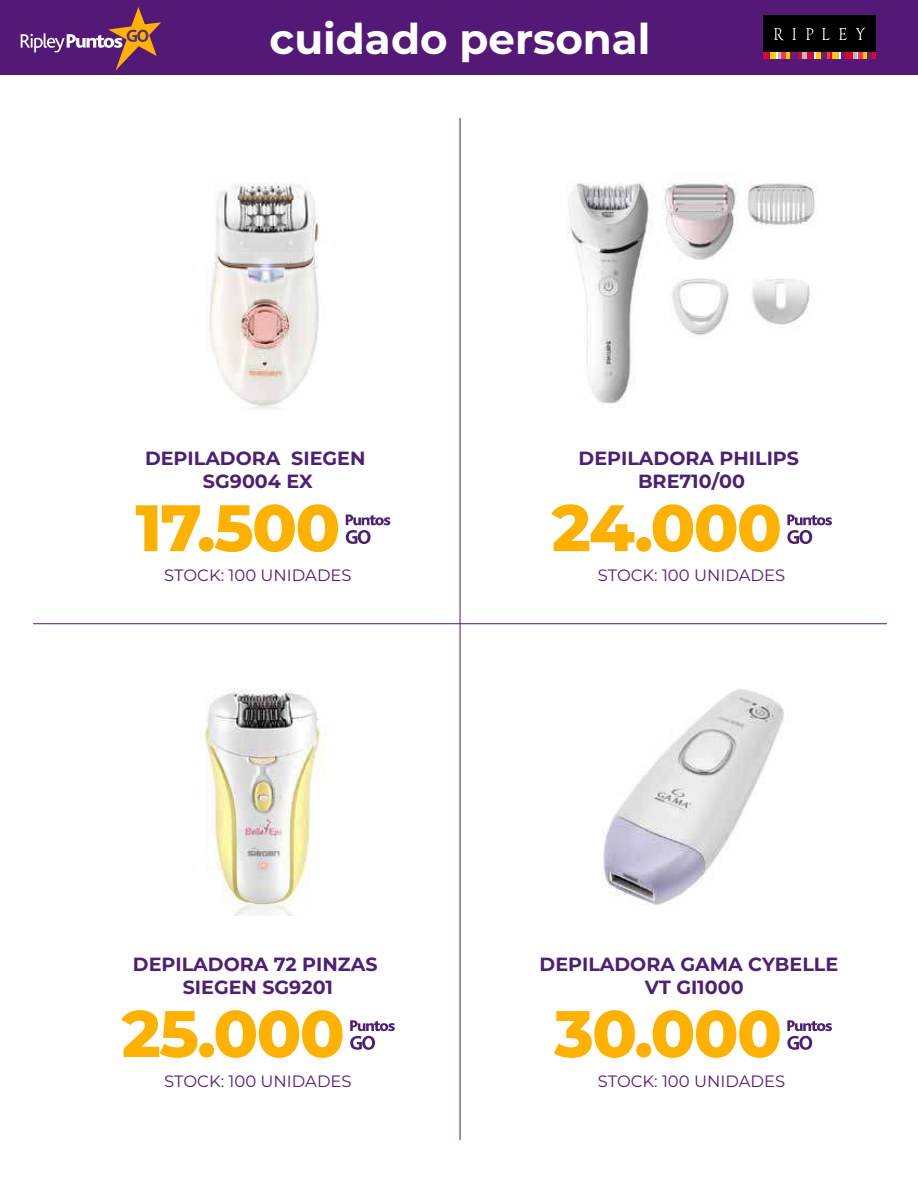
<style>
.page{position:relative;width:918px;height:1188px;background:#fff}
.page>*{position:absolute;margin:0;border:0;box-sizing:border-box;transform-origin:0 0}
.t1{font:800 65.55px "Montserrat";letter-spacing:-.025em;color:#ffb100}
.t2{font:700 42.3px "Montserrat";color:#fff}
.t3{font:700 19.05px/23.1px "Montserrat";color:#4c2073;text-align:center}
.t4{font:16.35px "Montserrat";color:#541977}
</style>
<div class="page">
<div style="left:0;top:0;width:918px;height:75px;background:#541977"></div>
<svg style="left:21px;top:7px;width:140px;height:64px"></svg>
<div style="left:764px;top:16px;width:112px;height:43px;background:#000"></div>
<svg style="left:792px;top:28px;width:4px;height:12px"></svg>
<svg style="left:806px;top:28px;width:7px;height:12px"></svg>
<svg style="left:822px;top:28px;width:8px;height:12px"></svg>
<svg style="left:839px;top:28px;width:8px;height:12px"></svg>
<svg style="left:856px;top:28px;width:9px;height:12px"></svg>
<svg style="left:774px;top:28px;width:10px;height:12px"></svg>
<div style="left:790px;top:52px;width:9px;height:7px;background:#6e206e"></div>
<div style="left:781px;top:52px;width:6px;height:7px;background:#ff3556"></div>
<svg style="left:799px;top:52px;width:3px;height:7px"></svg>
<div style="left:802px;top:52px;width:6px;height:7px;background:#b6bcbf"></div>
<svg style="left:787px;top:52px;width:3px;height:7px"></svg>
<svg style="left:853px;top:52px;width:5px;height:7px"></svg>
<div style="left:816px;top:52px;width:6px;height:7px;background:#ffc900"></div>
<svg style="left:808px;top:52px;width:8px;height:7px"></svg>
<svg style="left:764px;top:52px;width:17px;height:7px"></svg>
<div style="left:844px;top:52px;width:9px;height:7px;background:#e90032"></div>
<svg style="left:822px;top:52px;width:22px;height:7px"></svg>
<div style="left:858px;top:52px;width:6px;height:7px;background:#ff3556"></div>
<svg style="left:864px;top:52px;width:12px;height:7px"></svg>
<hr style="left:33px;top:623px;width:854px;height:1px;background:#5c0e7c">
<hr style="left:460px;top:118px;width:1px;height:1022px;background:#5c0e7c">
<img style="left:568px;top:182px;width:247px;height:222px">
<svg style="left:787px;top:515px;width:45px;height:29px"></svg>
<img style="left:209px;top:183px;width:110px;height:227px">
<svg style="left:346px;top:515px;width:44px;height:29px"></svg>
<img style="left:602px;top:689px;width:182px;height:216px">
<svg style="left:787px;top:1020px;width:45px;height:30px"></svg>
<img style="left:204px;top:689px;width:119px;height:227px">
<svg style="left:350px;top:1020px;width:45px;height:30px"></svg>
<h2 class="t2" style="left:270px;top:8px;width:382px">cuidado personal</h2>
<p class="t3" style="left:145px;top:446px;width:222px">DEPILADORA SIEGEN<br>SG9004 EX</p>
<h1 class="t1" style="left:135px;top:480px;width:206px">17.500</h1>
<p class="t4" style="left:164px;top:564px;width:189px">STOCK: 100 UNIDADES</p>
<p class="t3" style="left:133px;top:952px;width:246px">DEPILADORA 72 PINZAS<br>SIEGEN SG9201</p>
<h1 class="t1" style="left:122px;top:986px;width:225px">25.000</h1>
<p class="t4" style="left:164px;top:1070px;width:189px">STOCK: 100 UNIDADES</p>
<p class="t3" style="left:579px;top:446px;width:222px">DEPILADORA PHILIPS<br>BRE710/00</p>
<h1 class="t1" style="left:552px;top:480px;width:232px">24.000</h1>
<p class="t4" style="left:598px;top:564px;width:189px">STOCK: 100 UNIDADES</p>
<p class="t3" style="left:540px;top:952px;width:300px">DEPILADORA GAMA CYBELLE<br>VT GI1000</p>
<h1 class="t1" style="left:554px;top:986px;width:229px">30.000</h1>
<p class="t4" style="left:598px;top:1070px;width:189px">STOCK: 100 UNIDADES</p>
</div>
